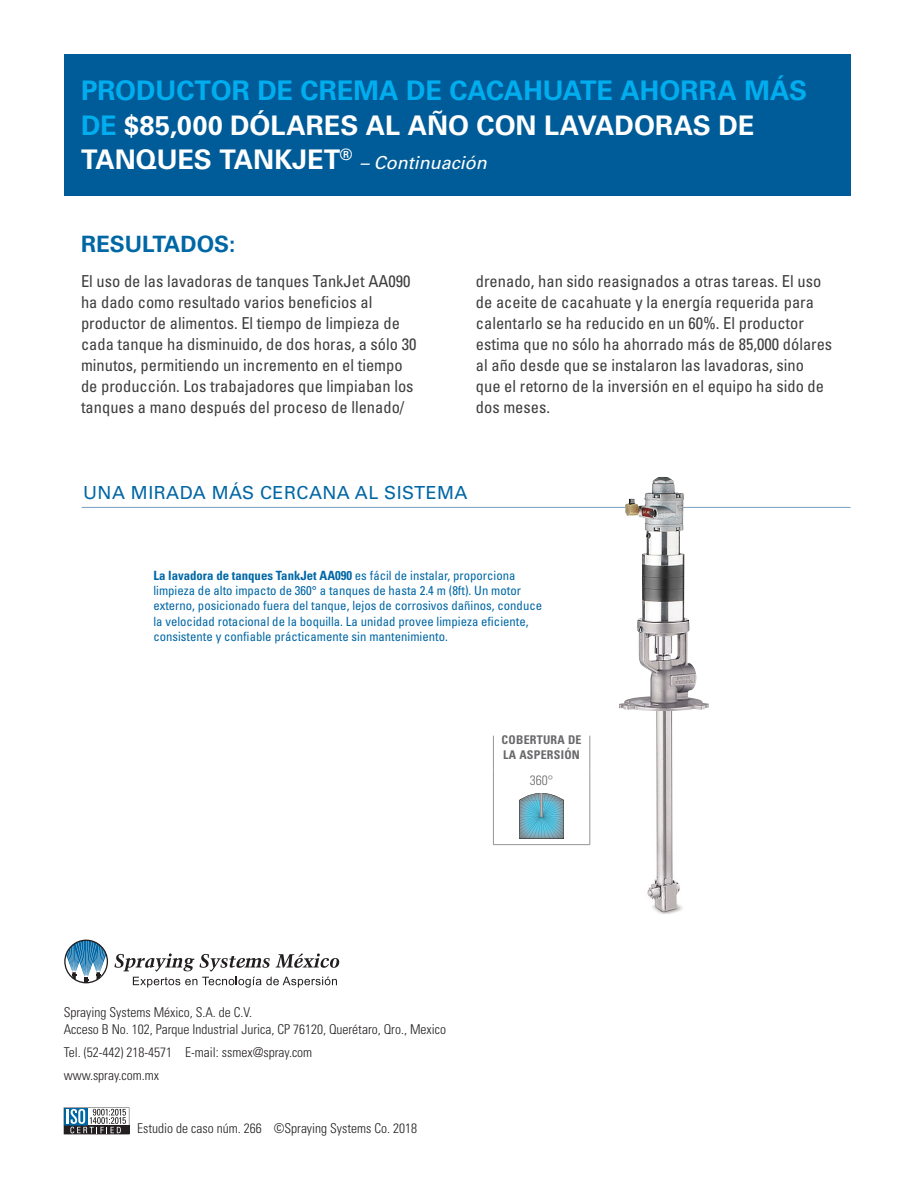
<style>
.page{position:relative;width:918px;height:1188px;background:#fff}
.page>*{position:absolute;margin:0;border:0;box-sizing:border-box;transform-origin:0 0}
.headline{font:700 27px/34.5px "Univers LT Std";letter-spacing:-.005em;color:#fff}
.Paragraph_title{font:700 22.5px "Univers LT Std";color:#0067a5}
.Closer_Look{font:18px "Univers LT Std";letter-spacing:.025em;color:#0067a5}
.headline-2{font:italic 18px "Univers LT Std";color:#fff}
.body{font:condensed 16.5px/21px "Univers LT Std";color:#3e3e3f}
.Specs{font:300 condensed 13.5px/16.5px "Univers LT Std";color:#231f20}
.gray_caption{font:300 condensed 13.5px "Univers LT Std";color:#69696c}
.t1{font:condensed 12.75px/15.3px "Univers LT Std";color:#0067a5}
.gray_caption-2{font:700 condensed 12px/15px "Univers LT Std";letter-spacing:.02em;color:#69696c}
.s1{color:#00aeef}
.s2{font-weight:700}
</style>
<div class="page">
<svg style="left:114px;top:953px;width:225px;height:35px"></svg>
<svg style="left:64px;top:940px;width:44px;height:43px"></svg>
<svg style="left:64px;top:1107px;width:65px;height:27px"></svg>
<div style="left:64px;top:54px;width:786px;height:141px;background:#005c98"></div>
<hr style="left:82px;top:507px;width:768px;height:1px;background:#769fc2">
<img style="left:619px;top:477px;width:90px;height:235px">
<img style="left:493px;top:712px;width:190px;height:202px">
<hr style="left:493px;top:769px;width:1px;height:75px;background:#939598">
<hr style="left:589px;top:769px;width:1px;height:75px;background:#939598">
<hr style="left:493px;top:844px;width:97px;height:1px;background:#939598">
<hr style="left:493px;top:736px;width:1px;height:33px;background:#939598">
<hr style="left:589px;top:736px;width:1px;height:33px;background:#939598">
<svg style="left:519px;top:793px;width:45px;height:46px;background:#6eaabb"></svg>
<p class="headline" style="left:81px;top:73px;width:728px"><span class="s1">PRODUCTOR DE CREMA DE CACAHUATE AHORRA MÁS<br>DE</span> $85,000 DÓLARES AL AÑO CON LAVADORAS DE<br>TANQUES TANKJET<sup>®</sup></p>
<p class="headline-2" style="left:360px;top:152px;width:129px">– Continuación</p>
<p class="Paragraph_title" style="left:81px;top:231px;width:156px">RESULTADOS:</p>
<p class="body" style="left:81px;top:270px;width:337px">El uso de las lavadoras de tanques TankJet AA090 ha dado como resultado varios beneficios al productor de alimentos. El tiempo de limpieza de cada tanque ha disminuido, de dos horas, a sólo 30 minutos, permitiendo un incremento en el tiempo de producción. Los trabajadores que limpiaban los tanques a mano después del proceso de llenado/</p>
<p class="body" style="left:476px;top:270px;width:358px">drenado, han sido reasignados a otras tareas. El uso de aceite de cacahuate y la energía requerida para calentarlo se ha reducido en un 60%. El productor estima que no sólo ha ahorrado más de 85,000 dólares al año desde que se instalaron las lavadoras, sino que el retorno de la inversión en el equipo ha sido de dos meses.</p>
<p class="Closer_Look" style="left:83px;top:482px;width:386px">UNA MIRADA MÁS CERCANA AL SISTEMA</p>
<p class="t1" style="left:153px;top:567px;width:390px"><span class="s2">La lavadora de tanques TankJet AA090</span> es fácil de instalar, proporciona limpieza de alto impacto de 360° a tanques de hasta 2.4 m (8ft). Un motor externo, posicionado fuera del tanque, lejos de corrosivos dañinos, conduce la velocidad rotacional de la boquilla. La unidad provee limpieza eficiente, consistente y confiable prácticamente sin mantenimiento.</p>
<p class="gray_caption-2" style="left:502px;top:733px;width:81px">COBERTURA DE<br>LA ASPERSIÓN</p>
<p class="gray_caption" style="left:530px;top:772px;width:25px">360°</p>
<p class="Specs" style="left:64px;top:1004px;width:384px">Spraying Systems México, S.A. de C.V.<br>Acceso B No. 102, Parque Industrial Jurica, CP 76120, Querétaro, Qro., Mexico</p>
<p class="Specs" style="left:64px;top:1044px;width:250px">Tel. (52-442) 218-4571 E-mail: ssmex@spray.com</p>
<p class="Specs" style="left:64px;top:1067px;width:97px">www.spray.com.mx</p>
<p class="Specs" style="left:137px;top:1120px;width:281px">Estudio de caso núm. 266 ©Spraying Systems Co. 2018</p>
</div>
